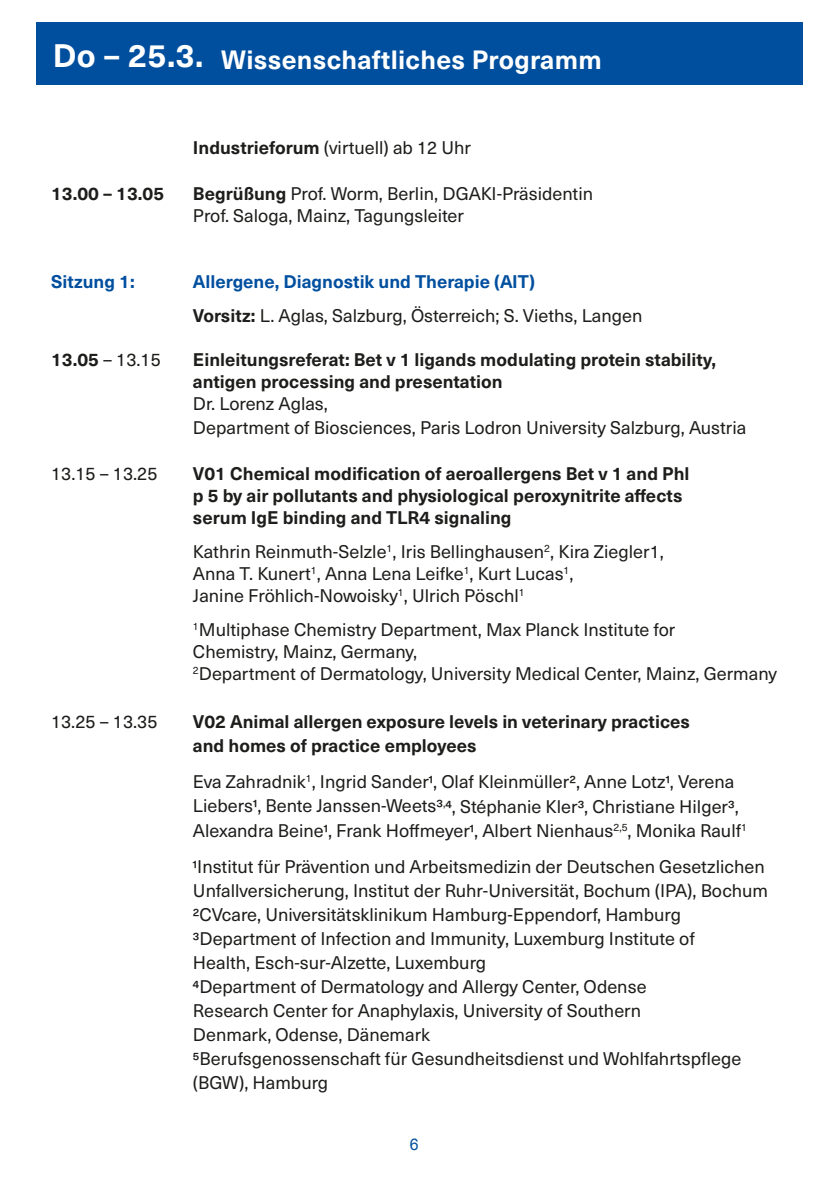
<style>
.page{position:relative;width:840px;height:1191px;background:#fff}
.page>*{position:absolute;margin:0;border:0;box-sizing:border-box;transform-origin:0 0}
.t1{font:700 26px "Neue Haas Unica W1 G";letter-spacing:.01em;color:#fff}
.t2{font:18px/24px "Neue Haas Unica W1 G";color:#1d1d1b}
.t3{font:700 18px/22px "Neue Haas Unica W1 G";color:#1d1d1b}
.t4{font:700 18px "Neue Haas Unica W1 G";color:#004f9f}
.t5{font:16px "Arial";color:#004f9f}
.s1{font-size:32px}
.s2{font-weight:700}
.s3{font-weight:700;color:#004f9f}
</style>
<div class="page">
<div style="left:37px;top:23px;width:765px;height:62px;background:#004f9f"></div>
<h1 class="t1" style="left:53px;top:40px;width:550px"><span class="s1">Do – 25.3.</span> Wissenschaftliches Programm</h1>
<p class="t2" style="left:193px;top:135px;width:279px"><span class="s2">Industrieforum</span> (virtuell) ab 12 Uhr</p>
<p class="t3" style="left:51px;top:182px;width:114px">13.00 – 13.05</p>
<p class="t2" style="left:193px;top:182px;width:401px;line-height:22px"><span class="s2">Begrüßung</span> Prof. Worm, Berlin, DGAKI-Präsidentin<br>Prof. Saloga, Mainz, Tagungsleiter</p>
<p class="t4" style="left:51px;top:268px;width:85px">Sitzung 1:</p>
<p class="t2" style="left:193px;top:264px;width:451px;line-height:34px"><span class="s3">Allergene, Diagnostik und Therapie (AIT)<br></span><span class="s2">Vorsitz:</span> L. Aglas, Salzburg, Österreich; S. Vieths, Langen</p>
<p class="t2" style="left:51px;top:347px;width:111px"><span class="s2">13.05</span> – 13.15</p>
<p class="t3" style="left:193px;top:348px;width:524px">Einleitungsreferat: Bet v 1 ligands modulating protein stability, antigen processing and presentation</p>
<p class="t2" style="left:193px;top:391px;width:554px">Dr. Lorenz Aglas,<br>Department of Biosciences, Paris Lodron University Salzburg, Austria</p>
<p class="t2" style="left:51px;top:461px;width:108px">13.15 – 13.25</p>
<p class="t3" style="left:193px;top:462px;width:497px">V01 Chemical modification of aeroallergens Bet v 1 and Phl p 5 by air pollutants and physiological peroxynitrite affects serum IgE binding and TLR4 signaling</p>
<p class="t2" style="left:193px;top:540px;width:472px;line-height:22px">Kathrin Reinmuth-Selzle<sup>1</sup>, Iris Bellinghausen<sup>2</sup>, Kira Ziegler1,<br>Anna T. Kunert<sup>1</sup>, Anna Lena Leifke<sup>1</sup>, Kurt Lucas<sup>1</sup>,<br>Janine Fröhlich-Nowoisky<sup>1</sup>, Ulrich Pöschl<sup>1</sup></p>
<p class="t2" style="left:193px;top:618px;width:585px;line-height:22px"><sup>1</sup>Multiphase Chemistry Department, Max Planck Institute for<br>Chemistry, Mainz, Germany,<br><sup>2</sup>Department of Dermatology, University Medical Center, Mainz, Germany</p>
<p class="t2" style="left:51px;top:709px;width:108px">13.25 – 13.35</p>
<p class="t3" style="left:193px;top:709px;width:498px;line-height:24px">V02 Animal allergen exposure levels in veterinary practices and homes of practice employees</p>
<p class="t2" style="left:193px;top:769px;width:555px">Eva Zahradnik<sup>1</sup>, Ingrid Sander1, Olaf Kleinmüller2, Anne Lotz1, Verena<br>Liebers1, Bente Janssen-Weets3<sup>,</sup>4, Stéphanie Kler3, Christiane Hilger3,<br>Alexandra Beine1, Frank Hoffmeyer1, Albert Nienhaus<sup>2,5</sup>, Monika Raulf<sup>1</sup></p>
<p class="t2" style="left:193px;top:853px;width:576px">1Institut für Prävention und Arbeitsmedizin der Deutschen Gesetzlichen Unfallversicherung, Institut der Ruhr-Universität, Bochum (IPA), Bochum 2CVcare, Universitätsklinikum Hamburg-Eppendorf, Hamburg 3Department of Infection and Immunity, Luxemburg Institute of<br>Health, Esch-sur-Alzette, Luxemburg<br>4Department of Dermatology and Allergy Center, Odense<br>Research Center for Anaphylaxis, University of Southern<br>Denmark, Odense, Dänemark<br>5Berufsgenossenschaft für Gesundheitsdienst und Wohlfahrtspflege (BGW), Hamburg</p>
<p class="t5" style="left:409px;top:1134px;width:10px">6</p>
</div>
